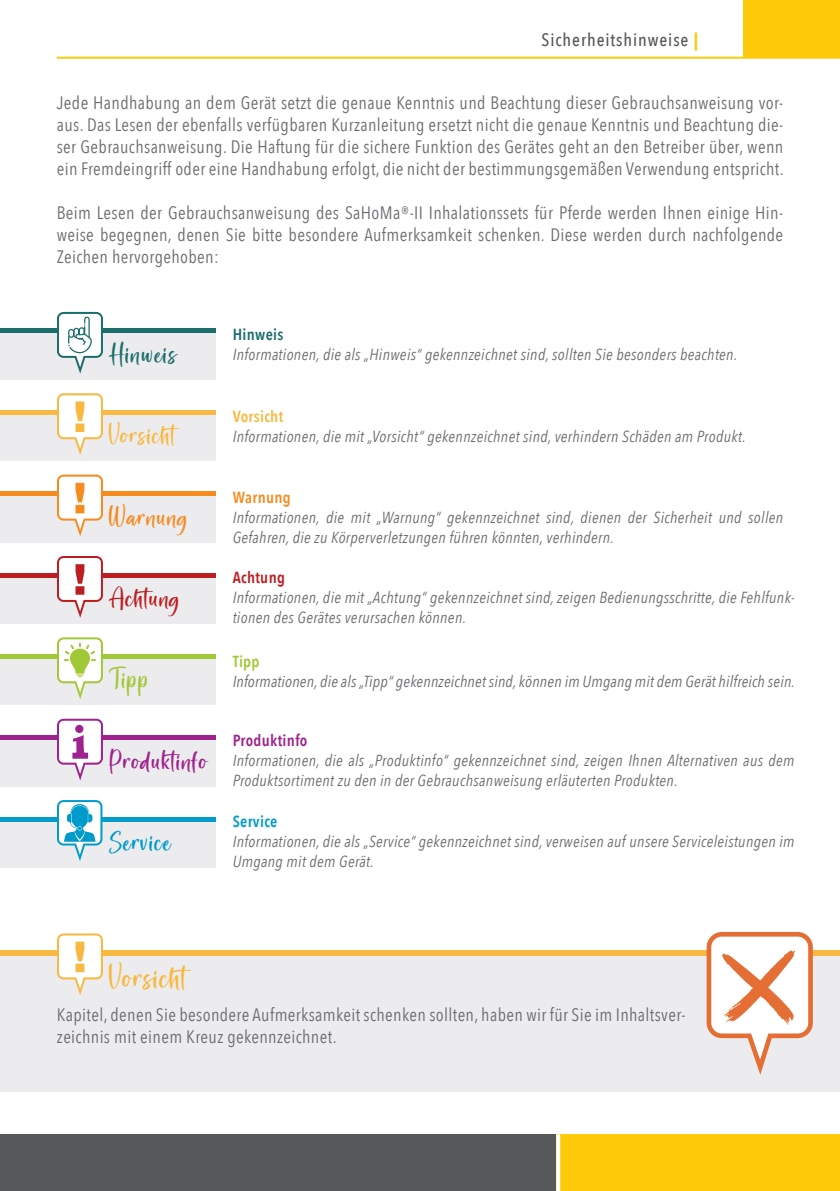
<style>
.page{position:relative;width:840px;height:1191px;background:#fff}
.page>*{position:absolute;margin:0;border:0;box-sizing:border-box;transform-origin:0 0}
.t1{font:28px "Astral Sisters";letter-spacing:.05em;color:#f8b841}
.t2{font:24px "Astral Sisters";letter-spacing:.05em;color:#9f238e}
.t3{font:24px "Astral Sisters";letter-spacing:.05em;color:#f8b841}
.t4{font:24px "Astral Sisters";letter-spacing:.05em;color:#f68b1f}
.t5{font:24px "Astral Sisters";letter-spacing:.05em;color:#bd1e22}
.t6{font:24px "Astral Sisters";letter-spacing:.05em;color:#009bcb}
.t7{font:24px "Astral Sisters";letter-spacing:.05em;color:#1c6e6d}
.t8{font:24px "Astral Sisters";color:#a1c837}
.t9{font:18px/22px "Avenir Next Condensed";letter-spacing:.02em;color:#6c6d70;text-align:justify}
.t10{font:500 18px "Avenir Next Condensed";letter-spacing:.05em;color:#57585a}
.t11{font:italic 16px/20px "Avenir Next Condensed";letter-spacing:.02em;color:#6c6d70}
.t12{font:600 16px "Avenir Next Condensed";letter-spacing:.02em;color:#9f238e}
.t13{font:600 16px "Avenir Next Condensed";letter-spacing:.02em;color:#f8b841}
.t14{font:600 16px "Avenir Next Condensed";letter-spacing:.02em;color:#1c6e6d}
.t15{font:600 16px "Avenir Next Condensed";letter-spacing:.02em;color:#f68b1f}
.t16{font:600 16px "Avenir Next Condensed";letter-spacing:.02em;color:#bd1e22}
.t17{font:600 16px "Avenir Next Condensed";letter-spacing:.02em;color:#009bcb}
.t18{font:600 16px "Avenir Next Condensed";color:#a1c837}
.s1{font-weight:700;color:#feca0a}
</style>
<div class="page">
<div style="left:0;top:1134px;width:839px;height:57px;background:#57585a"></div>
<div style="left:556px;top:1134px;width:283px;height:57px;background:#feca0a"></div>
<svg style="left:556px;top:1134px;width:4px;height:57px"></svg>
<div style="left:0;top:414px;width:215px;height:47px;background:#ececee"></div>
<div style="left:0;top:496px;width:215px;height:46px;background:#ececee"></div>
<div style="left:0;top:577px;width:215px;height:46px;background:#ececee"></div>
<div style="left:0;top:658px;width:215px;height:47px;background:#ececee"></div>
<div style="left:0;top:740px;width:215px;height:46px;background:#ececee"></div>
<div style="left:0;top:821px;width:215px;height:46px;background:#ececee"></div>
<hr style="left:0;top:410px;width:215px;height:4px;background:#f8b841">
<div style="left:0;top:491px;width:215px;height:5px;background:#f68b1f"></div>
<hr style="left:0;top:573px;width:215px;height:4px;background:#bd1e22">
<hr style="left:0;top:654px;width:215px;height:4px;background:#a1c837">
<div style="left:0;top:735px;width:215px;height:5px;background:#9f238e"></div>
<hr style="left:0;top:817px;width:215px;height:4px;background:#009bcb">
<svg style="left:57px;top:474px;width:46px;height:62px"></svg>
<svg style="left:57px;top:393px;width:46px;height:62px"></svg>
<svg style="left:57px;top:637px;width:46px;height:62px"></svg>
<svg style="left:57px;top:800px;width:45px;height:61px"></svg>
<div style="left:743px;top:0;width:96px;height:57px;background:#feca0a"></div>
<hr style="left:57px;top:57px;width:782px;height:2px;background:#feca0a">
<svg style="left:57px;top:556px;width:46px;height:62px"></svg>
<svg style="left:57px;top:718px;width:46px;height:62px"></svg>
<div style="left:0;top:333px;width:215px;height:46px;background:#ececee"></div>
<hr style="left:0;top:329px;width:215px;height:4px;background:#1c6e6d">
<svg style="left:57px;top:312px;width:46px;height:62px"></svg>
<div style="left:0;top:955px;width:839px;height:136px;background:#ececee"></div>
<div style="left:0;top:950px;width:839px;height:6px;background:#f8b841"></div>
<svg style="left:57px;top:933px;width:46px;height:62px"></svg>
<svg style="left:706px;top:932px;width:106px;height:142px"></svg>
<p class="t10" style="left:541px;top:29px;width:158px">Sicherheitshinweise <span class="s1">|</span></p>
<p class="t9" style="left:57px;top:91px;width:728px">Jede Handhabung an dem Gerät setzt die genaue Kenntnis und Beachtung dieser Gebrauchsanweisung vor&shy;aus. Das Lesen der ebenfalls verfügbaren Kurzanleitung ersetzt nicht die genaue Kenntnis und Beachtung die&shy;ser Gebrauchsanweisung. Die Haftung für die sichere Funktion des Gerätes geht an den Betreiber über, wenn ein Fremdeingriff oder eine Handhabung erfolgt, die nicht der bestimmungsgemäßen Verwendung entspricht.</p>
<p class="t9" style="left:57px;top:201px;width:727px">Beim Lesen der Gebrauchsanweisung des SaHoMa®-II Inhalationssets für Pferde werden Ihnen einige Hin&shy;weise begegnen, denen Sie bitte besondere Aufmerksamkeit schenken. Diese werden durch nachfolgende Zeichen hervorgehoben:</p>
<h2 class="t7" style="left:108px;top:337px;width:69px">Hinweis</h2>
<h2 class="t3" style="left:108px;top:418px;width:81px">Vorsicht</h2>
<h2 class="t4" style="left:108px;top:500px;width:81px">Warnung</h2>
<h2 class="t5" style="left:108px;top:581px;width:73px">Achtung</h2>
<h2 class="t8" style="left:108px;top:662px;width:42px">Tipp</h2>
<h2 class="t2" style="left:108px;top:744px;width:100px">Produktinfo</h2>
<h2 class="t6" style="left:108px;top:825px;width:64px">Service</h2>
<p class="t14" style="left:232px;top:320px;width:52px">Hinweis</p>
<p class="t11" style="left:232px;top:344px;width:506px">Informationen, die als „Hinweis“ gekennzeichnet sind, sollten Sie besonders beachten.</p>
<p class="t13" style="left:232px;top:402px;width:52px">Vorsicht</p>
<p class="t11" style="left:232px;top:426px;width:514px">Informationen, die mit „Vorsicht“ gekennzeichnet sind, verhindern Schäden am Produkt.</p>
<p class="t15" style="left:232px;top:484px;width:60px">Warnung</p>
<p class="t11" style="left:232px;top:507px;width:551px">Informationen, die mit „Warnung“ gekennzeichnet sind, dienen der Sicherheit und sollen<br>Gefahren, die zu Körperverletzungen führen könnten, verhindern.</p>
<p class="t16" style="left:232px;top:563px;width:54px">Achtung</p>
<p class="t11" style="left:232px;top:587px;width:563px">Informationen, die mit „Achtung“ gekennzeichnet sind, zeigen Bedienungsschritte, die Fehlfunk&shy;tionen des Gerätes verursachen können.</p>
<p class="t18" style="left:232px;top:647px;width:28px">Tipp</p>
<p class="t11" style="left:232px;top:671px;width:563px">Informationen, die als „Tipp“ gekennzeichnet sind, können im Umgang mit dem Gerät hilfreich sein.</p>
<p class="t12" style="left:232px;top:727px;width:76px">Produktinfo</p>
<p class="t11" style="left:232px;top:751px;width:563px">Informationen, die als „Produktinfo“ gekennzeichnet sind, zeigen Ihnen Alternativen aus dem<br>Produktsortiment zu den in der Gebrauchsanweisung erläuterten Produkten.</p>
<p class="t17" style="left:232px;top:807px;width:46px">Service</p>
<p class="t11" style="left:232px;top:831px;width:563px">Informationen, die als „Service“ gekennzeichnet sind, verweisen auf unsere Serviceleistungen im<br>Umgang mit dem Gerät.</p>
<h1 class="t1" style="left:108px;top:957px;width:94px">Vorsicht</h1>
<p class="t9" style="left:57px;top:1003px;width:629px">Kapitel, denen Sie besondere Aufmerksamkeit schenken sollten, haben wir für Sie im Inhaltsver&shy;zeichnis mit einem Kreuz gekennzeichnet.</p>
</div>
